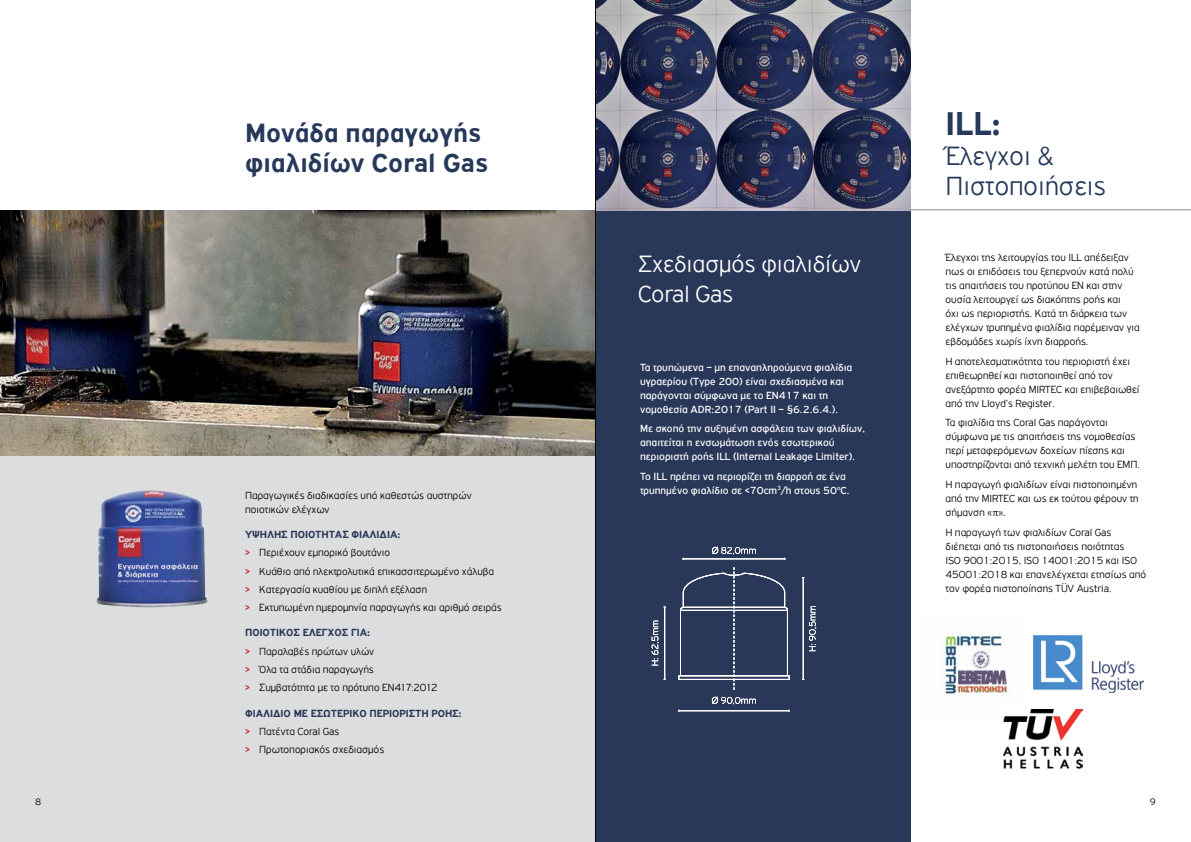
<style>
.page{position:relative;width:1191px;height:842px;background:#fff}
.page>*{position:absolute;margin:0;border:0;box-sizing:border-box;transform-origin:0 0}
.t1{font:700 35px "PF Highway Gothic";color:#27395a}
.t2{font:700 28px/29.8px "PF Highway Gothic";color:#27395a}
.t3{font:300 28px/30px "PF Highway Gothic";color:#27395a}
.t4{font:300 25px/30px "PF Highway Gothic";color:#fff}
.t5{font:300 11px/14px "PF Highway Gothic";color:#000}
.t6{font:11px/14px "PF Highway Gothic";color:#fff}
.t7{font:300 10px "PF Highway Gothic";color:#000}
.s1{font-weight:700;color:#293758}
.s2{font-weight:400;color:#d2232a}
.s3{font-family:"Minion Pro";font-weight:400}
.s4{font-family:"Times New Roman";font-weight:400}
</style>
<div class="page">
<div style="left:0;top:210px;width:595px;height:632px;background:#dcddde"></div>
<div style="left:595px;top:210px;width:315px;height:632px;background:#293758"></div>
<hr style="left:683px;top:559px;width:102px;height:1px;background:#fff">
<hr style="left:664px;top:607px;width:1px;height:72px;background:#fff">
<hr style="left:803px;top:578px;width:1px;height:101px;background:#fff">
<svg style="left:678px;top:567px;width:112px;height:145px"></svg>
<svg style="left:712px;top:546px;width:43px;height:8px"></svg>
<svg style="left:651px;top:621px;width:8px;height:44px"></svg>
<svg style="left:809px;top:606px;width:7px;height:45px"></svg>
<hr style="left:680px;top:610px;width:107px;height:1px;background:#fff">
<img style="left:596px;top:0;width:314px;height:210px">
<img style="left:0;top:210px;width:595px;height:245px">
<img style="left:96px;top:490px;width:112px;height:117px">
<hr style="left:910px;top:210px;width:281px;height:1px;background:#7f878d">
<img style="left:1034px;top:635px;width:109px;height:57px">
<img style="left:942px;top:633px;width:69px;height:65px">
<img style="left:1003px;top:709px;width:79px;height:60px">
<hr style="left:595px;top:0;width:1px;height:842px;background:#000">
<h2 class="t2" style="left:245px;top:118px;width:244px">Μονάδα παραγωγής φιαλιδίων Coral Gas</h2>
<h1 class="t1" style="left:945px;top:105px;width:57px">ILL:</h1>
<h2 class="t3" style="left:945px;top:141px;width:162px">Έλεγχοι &amp;<br>Πιστοποιήσεις</h2>
<p class="t5" style="left:245px;top:488px;width:228px">Παραγωγικές διαδικασίες υπό καθεστώς αυστηρών ποιοτικών ελέγχων</p>
<p class="t5" style="left:245px;top:525px;width:258px;line-height:18.2px"><span class="s1">ΥΨΗΛΉΣ ΠΟΙΌΤΗΤΑΣ ΦΙΑΛΊΔΙΑ:<br></span><span class="s2">&gt;</span> Περιέχουν εµπορικό βουτάνιο<br><span class="s2">&gt;</span> Κυάθιο από ηλεκτρολυτικά επικασσιτερωµένο χάλυβα<br><span class="s2">&gt;</span> Κατεργασία κυαθίου µε διπλή εξέλαση<br><span class="s2">&gt;</span> Εκτυπωµένη ηµεροµηνία παραγωγής και αριθµό σειράς</p>
<p class="t5" style="left:245px;top:624px;width:194px;line-height:18.2px"><span class="s1">ΠΟΙΟΤΙΚΌΣ ΈΛΕΓΧΟΣ ΓΙΑ:<br></span><span class="s2">&gt;</span> Παραλαβές πρώτων υλών<br><span class="s2">&gt;</span> Όλα τα στάδια παραγωγής<br><span class="s2">&gt;</span> Συµβατότητα µε το πρότυπο EN417:2012</p>
<p class="t5" style="left:245px;top:704px;width:218px;line-height:18.2px"><span class="s1">ΦΙΑΛΊΔΙΟ ΜΕ ΕΣΩΤΕΡΙΚΌ ΠΕΡΙΟΡΙΣΤΉ ΡΟΉΣ: </span><span class="s2">&gt;</span> Πατέντα Coral Gas<br><span class="s2">&gt;</span> Πρωτοποριακός σχεδιασμός</p>
<h3 class="t4" style="left:638px;top:249px;width:225px">Σχεδιασμός φιαλιδίων<br>Coral Gas</h3>
<p class="t6" style="left:640px;top:360px;width:214px">Τα τρυπώµενα – µη επαναπληρούµενα φιαλίδια υγραερίου (Type 200) είναι σχεδιασµένα και παράγονται σύµφωνα µε το EN417 και τη νοµοθεσία ADR:2017 (Part II – §6.2.6.4.).</p>
<p class="t6" style="left:640px;top:422px;width:226px">Με σκοπό την αυξηµένη ασφάλεια των φιαλιδίων, απαιτείται η ενσωµάτωση ενός εσωτερικού περιοριστή ροής ILL (Internal Leakage Limiter).</p>
<p class="t6" style="left:640px;top:469px;width:211px">Το ILL πρέπει να περιορίζει τη διαρροή σε ένα τρυπηµένο φιαλίδιο σε &lt;70cm<sup>3</sup>/h στους 50<sup>o</sup>C.</p>
<p class="t5" style="left:945px;top:250px;width:196px">Έλεγχοι της λειτουργίας του ILL απέδειξαν πως οι επιδόσεις του ξεπερνούν κατά πολύ τις απαιτήσεις του προτύπου EN και στην ουσία λειτουργεί ως διακόπτης ροής και<br>όχι ως περιοριστής. Κατά τη διάρκεια των ελέγχων τρυπηµένα φιαλίδια παρέµειναν για εβδοµάδες χωρίς ίχνη διαρροής.</p>
<p class="t5" style="left:945px;top:354px;width:195px">Η αποτελεσµατικότητα του περιοριστή έχει επιθεωρηθεί και πιστοποιηθεί από τον ανεξάρτητο φορέα MIRTEC και επιβεβαιωθεί από την Lloyd’s Register.</p>
<p class="t5" style="left:945px;top:416px;width:196px">Τα φιαλίδια της Coral Gas παράγονται σύµφωνα µε τις απαιτήσεις της νοµοθεσίας περί µεταφερόµενων δοχείων πίεσης και υποστηρίζονται από τεχνική μελέτη του ΕΜΠ.</p>
<p class="t5" style="left:945px;top:477px;width:195px">Η παραγωγή φιαλιδίων είναι πιστοποιημένη από την MIRTEC και ως εκ τούτου φέρουν τη σήµανση «<span class="s3">π</span>»<span class="s4">.</span></p>
<p class="t5" style="left:945px;top:525px;width:202px">Η παραγωγή των φιαλιδίων Coral Gas διέπεται από τις πιστοποιήσεις ποιότητας<br>ISO 9001:2015, ISO 14001:2015 και ISO 45001:2018 και επανελέγχεται ετησίως από τον φορέα πιστοποίησης TUV Austria.</p>
<p class="t5" style="left:1062px;top:573px;width:7px">..</p>
<p class="t7" style="left:35px;top:797px;width:7px">8</p>
<p class="t7" style="left:1149px;top:797px;width:7px">9</p>
</div>
